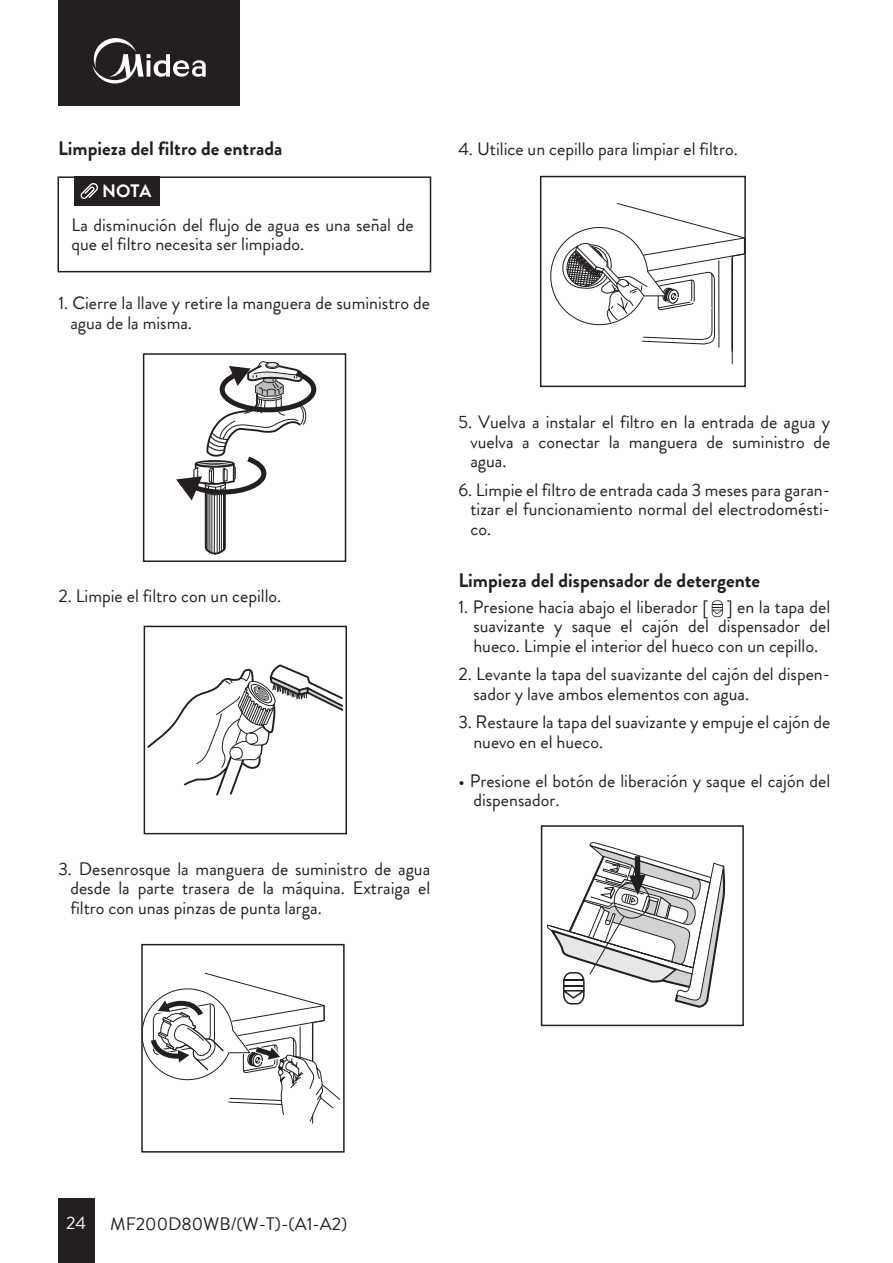
<style>
.page{position:relative;width:893px;height:1263px;background:#fff}
.page>*{position:absolute;margin:0;border:0;box-sizing:border-box;transform-origin:0 0}
.t1{font:700 19.5px "Brandon Grotesque";color:#231f20}
.t2{font:18px/19.5px "Brandon Grotesque";color:#231f20}
.t3{font:700 18px "Brandon Grotesque";color:#fff}
.t4{font:18px "Brandon Grotesque";color:#fff}
</style>
<div class="page">
<div style="left:58px;top:176px;width:373px;height:96px;border:2px solid #231f20"></div>
<div style="left:75px;top:176px;width:85px;height:30px;background:#231f20"></div>
<svg style="left:81px;top:183px;width:17px;height:16px"></svg>
<div style="left:58px;top:0;width:182px;height:106px;background:#231f20"></div>
<svg style="left:92px;top:38px;width:114px;height:45px"></svg>
<div style="left:58px;top:1198px;width:36px;height:65px;background:#231f20"></div>
<div style="left:143px;top:353px;width:203px;height:209px;border:2px solid #231f20"></div>
<svg style="left:176px;top:361px;width:141px;height:194px"></svg>
<div style="left:144px;top:626px;width:203px;height:208px;border:2px solid #231f20"></div>
<svg style="left:146px;top:648px;width:199px;height:149px"></svg>
<svg style="left:144px;top:972px;width:197px;height:152px"></svg>
<div style="left:141px;top:944px;width:204px;height:208px;border:2px solid #231f20"></div>
<svg style="left:550px;top:203px;width:193px;height:162px"></svg>
<div style="left:540px;top:176px;width:206px;height:211px;border:2px solid #231f20"></div>
<svg style="left:712px;top:600px;width:11px;height:17px"></svg>
<div style="left:541px;top:825px;width:203px;height:201px;border:2px solid #231f20"></div>
<svg style="left:546px;top:842px;width:179px;height:166px"></svg>
<p class="t1" style="left:58px;top:135px;width:226px">Limpieza del filtro de entrada</p>
<p class="t3" style="left:102px;top:178px;width:51px">NOTA</p>
<p class="t2" style="left:71px;top:215px;width:344px">La disminución del flujo de agua es una señal de que el filtro necesita ser limpiado.</p>
<p class="t2" style="left:70px;top:293px;width:361px;text-indent:-12px">1. Cierre la llave y retire la manguera de suministro de agua de la misma.</p>
<p class="t2" style="left:458px;top:139px;width:281px">4. Utilice un cepillo para limpiar el filtro.</p>
<p class="t2" style="left:58px;top:586px;width:224px">2. Limpie el filtro con un cepillo.</p>
<p class="t2" style="left:70px;top:859px;width:361px;text-align:justify;text-indent:-12px">3. Desenrosque la manguera de suministro de agua desde la parte trasera de la máquina. Extraiga el filtro con unas pinzas de punta larga.</p>
<p class="t2" style="left:470px;top:412px;width:361px;text-align:justify;text-indent:-12px">5. Vuelva a instalar el filtro en la entrada de agua y vuelva a conectar la manguera de suministro de agua.</p>
<p class="t2" style="left:470px;top:480px;width:361px;text-align:justify;text-indent:-12px">6. Limpie el filtro de entrada cada 3 meses para garan&shy;tizar el funcionamiento normal del electrodomésti&shy;co.</p>
<p class="t1" style="left:458px;top:567px;width:303px">Limpieza del dispensador de detergente</p>
<p class="t2" style="left:473px;top:597px;width:358px;text-align:justify;text-indent:-15px">1. Presione hacia abajo el liberador [ ] en la tapa del suavizante y saque el cajón del dispensador del hueco. Limpie el interior del hueco con un cepillo.</p>
<p class="t2" style="left:473px;top:664px;width:358px;text-indent:-15px">2. Levante la tapa del suavizante del cajón del dispen&shy;sador y lave ambos elementos con agua.</p>
<p class="t2" style="left:473px;top:712px;width:358px;text-indent:-15px">3. Restaure la tapa del suavizante y empuje el cajón de nuevo en el hueco.</p>
<p class="t2" style="left:473px;top:771px;width:358px;text-indent:-15px">• Presione el botón de liberación y saque el cajón del dispensador.</p>
<p class="t4" style="left:66px;top:1211px;width:21px">24</p>
<p class="t2" style="left:110px;top:1214px;width:239px">MF200D80WB/(W-T)-(A1-A2)</p>
</div>
